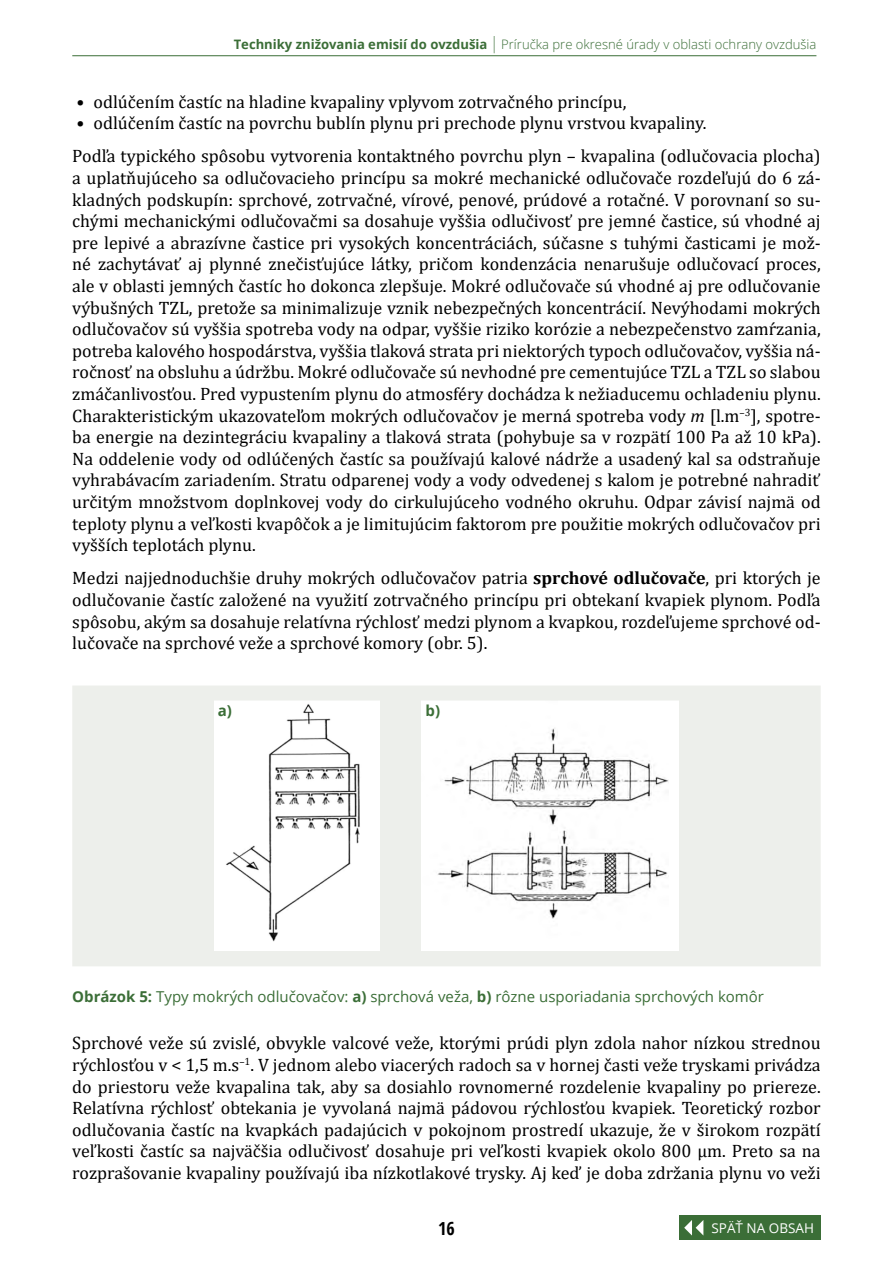
<style>
.page{position:relative;width:893px;height:1263px;background:#fff}
.page>*{position:absolute;margin:0;border:0;box-sizing:border-box;transform-origin:0 0}
.Prvý_odstavec{font:18px/21.6px "Cambria";color:#000;text-align:justify}
.t1{font:700 condensed 18px "Open Sans";color:#000}
.obr{font:15px "Open Sans";color:#3b6e37}
.t2{font:700 15px "Open Sans";color:#3b6e37}
.t3{font:13.5px "Open Sans";color:#fff}
.t4{font:300 13.05px "Open Sans";color:#3b6e37}
.s1{font-weight:700}
.s2{font-size:16.95px}
.s3{font-style:italic}
</style>
<div class="page">
<hr style="left:72px;top:55px;width:744px;height:1px;background:#3b6e37">
<div style="left:679px;top:1215px;width:142px;height:25px;background:#3b6e37"></div>
<svg style="left:684px;top:1220px;width:19px;height:15px"></svg>
<svg style="left:72px;top:686px;width:749px;height:280px"></svg>
<p class="t4" style="left:234px;top:36px;width:584px"><span class="s1">Techniky znižovania emisií do ovzdušia</span> <span class="s2">|</span> Príručka pre okresné úrady v oblasti ochrany ovzdušia</p>
<p class="Prvý_odstavec" style="left:77px;top:91px;width:551px">• odlúčením častíc na hladine kvapaliny vplyvom zotrvačného princípu,</p>
<p class="Prvý_odstavec" style="left:77px;top:112px;width:631px">• odlúčením častíc na povrchu bublín plynu pri prechode plynu vrstvou kvapaliny.</p>
<p class="Prvý_odstavec" style="left:72px;top:145px;width:750px">Podľa typického spôsobu vytvorenia kontaktného povrchu plyn – kvapalina (odlučovacia plocha) a uplatňujúceho sa odlučovacieho princípu sa mokré mechanické odlučovače rozdeľujú do 6 zá&shy;kladných podskupín: sprchové, zotrvačné, vírové, penové, prúdové a rotačné. V porovnaní so su&shy;chými mechanickými odlučovačmi sa dosahuje vyššia odlučivosť pre jemné častice, sú vhodné aj pre lepivé a abrazívne častice pri vysokých koncentráciách, súčasne s tuhými časticami je mož&shy;né zachytávať aj plynné znečisťujúce látky, pričom kondenzácia nenarušuje odlučovací proces, ale v oblasti jemných častíc ho dokonca zlepšuje. Mokré odlučovače sú vhodné aj pre odlučovanie výbušných TZL, pretože sa minimalizuje vznik nebezpečných koncentrácií. Nevýhodami mokrých odlučovačov sú vyššia spotreba vody na odpar, vyššie riziko korózie a nebezpečenstvo zamŕzania, potreba kalového hospodárstva, vyššia tlaková strata pri niektorých typoch odlučovačov, vyššia ná&shy;ročnosť na obsluhu a údržbu. Mokré odlučovače sú nevhodné pre cementujúce TZL a TZL so slabou zmáčanlivosťou. Pred vypustením plynu do atmosféry dochádza k nežiaducemu ochladeniu plynu.<br>Charakteristickým ukazovateľom mokrých odlučovačov je merná spotreba vody <span class="s3">m</span> [l.m<sup>–3</sup>], spotre&shy;ba energie na dezintegráciu kvapaliny a tlaková strata (pohybuje sa v rozpätí 100 Pa až 10 kPa).<br>Na oddelenie vody od odlúčených častíc sa používajú kalové nádrže a usadený kal sa odstraňuje vyhrabávacím zariadením. Stratu odparenej vody a vody odvedenej s kalom je potrebné nahradiť určitým množstvom doplnkovej vody do cirkulujúceho vodného okruhu. Odpar závisí najmä od teploty plynu a veľkosti kvapôčok a je limitujúcim faktorom pre použitie mokrých odlučovačov pri vyšších teplotách plynu.</p>
<p class="Prvý_odstavec" style="left:72px;top:567px;width:750px">Medzi najjednoduchšie druhy mokrých odlučovačov patria <span class="s1">sprchové odlučovače</span>, pri ktorých je odlučovanie častíc založené na využití zotrvačného princípu pri obtekaní kvapiek plynom. Podľa spôsobu, akým sa dosahuje relatívna rýchlosť medzi plynom a kvapkou, rozdeľujeme sprchové od&shy;lučovače na sprchové veže a sprchové komory (obr. 5).</p>
<p class="t2" style="left:218px;top:700px;width:16px">a)</p>
<p class="t2" style="left:426px;top:700px;width:16px">b)</p>
<p class="obr" style="left:72px;top:987px;width:693px"><span class="s1">Obrázok 5:</span> Typy mokrých odlučovačov: <span class="s1">a)</span> sprchová veža, <span class="s1">b)</span> rôzne usporiadania sprchových komôr</p>
<p class="Prvý_odstavec" style="left:72px;top:1032px;width:750px">Sprchové veže sú zvislé, obvykle valcové veže, ktorými prúdi plyn zdola nahor nízkou strednou rýchlosťou v &lt; 1,5 m.s<sup>–1</sup>. V jednom alebo viacerých radoch sa v hornej časti veže tryskami privádza do priestoru veže kvapalina tak, aby sa dosiahlo rovnomerné rozdelenie kvapaliny po priereze.<br>Relatívna rýchlosť obtekania je vyvolaná najmä pádovou rýchlosťou kvapiek. Teoretický rozbor odlučovania častíc na kvapkách padajúcich v pokojnom prostredí ukazuje, že v širokom rozpätí veľkosti častíc sa najväčšia odlučivosť dosahuje pri veľkosti kvapiek okolo 800 µm. Preto sa na rozprašovanie kvapaliny používajú iba nízkotlakové trysky. Aj keď je doba zdržania plynu vo veži</p>
<p class="t1" style="left:438px;top:1216px;width:18px">16</p>
<p class="t3" style="left:711px;top:1219px;width:104px">SPÄŤ NA OBSAH</p>
</div>
